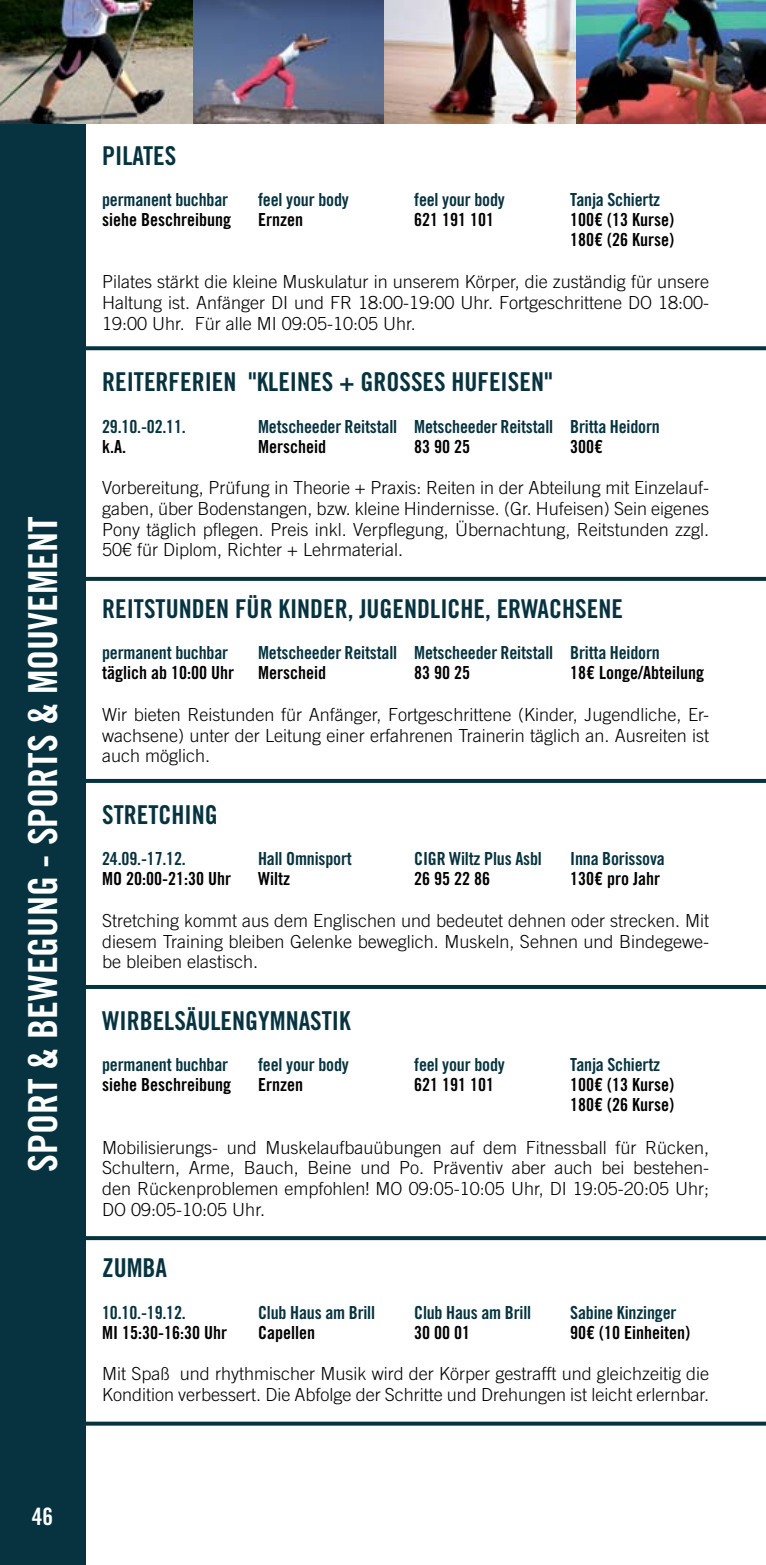
<style>
.page{position:relative;width:766px;height:1565px;background:#fff}
.page>*{position:absolute;margin:0;border:0;box-sizing:border-box;transform-origin:0 0}
.t1{font:40px "Trade Gothic LT Std Bd Cn 20";color:#fff}
.t2{font:300 30px "Trade Gothic LT Std";color:#fff}
.t3{font:26px "Trade Gothic LT Std Bd Cn 20";color:#06333f}
.t4{font:24px "Trade Gothic LT Std Bd Cn 20";color:#fff}
.t5{font:300 18px/20.6px "Trade Gothic LT Std";color:#000;text-align:justify}
.t6{font:18px "Trade Gothic LT Std Bd Cn 20";letter-spacing:-.01em;color:#06333f}
.t7{font:18px/20px "Trade Gothic LT Std Bd Cn 20";color:#000}
</style>
<div class="page">
<div style="left:0;top:0;width:85px;height:1565px;background:#06333f"></div>
<svg style="left:85px;top:346px;width:680px;height:4px;background:#153f4a"></svg>
<svg style="left:85px;top:577px;width:680px;height:4px;background:#0b3743"></svg>
<svg style="left:85px;top:779px;width:680px;height:4px;background:#093541"></svg>
<hr style="left:80px;top:985px;width:685px;height:4px;background:#06333f">
<svg style="left:85px;top:1236px;width:680px;height:4px;background:#0d3844"></svg>
<svg style="left:85px;top:1421px;width:680px;height:4px;background:#2e535d"></svg>
<img style="left:575px;top:0;width:190px;height:124px">
<img style="left:383px;top:0;width:192px;height:124px">
<img style="left:193px;top:0;width:190px;height:124px">
<img style="left:0;top:0;width:193px;height:124px">
<h1 class="t1" style="left:18px;top:1172px;width:657px;rotate:-90deg">sport &amp; bewegung - Sports &amp; Mouvement</h1>
<h2 class="t2" style="left:25px;top:1034px;width:505px;rotate:-90deg">programmübersicht - sommaire</h2>
<h3 class="t4" style="left:32px;top:1501px;width:23px">46</h3>
<h3 class="t3" style="left:102px;top:140px;width:76px">Pilates</h3>
<p class="t6" style="left:102px;top:189px;width:128px">permanent buchbar</p>
<p class="t7" style="left:102px;top:209px;width:130px">siehe Beschreibung</p>
<p class="t6" style="left:570px;top:189px;width:91px">Tanja Schiertz</p>
<p class="t7" style="left:570px;top:209px;width:105px">100€ (13 Kurse)<br>180€ (26 Kurse)</p>
<p class="t5" style="left:102px;top:271px;width:608px">Pilates stärkt die kleine Muskulatur in unserem Körper, die zuständig für unsere Haltung ist. Anfänger DI und FR 18:00-19:00 Uhr. Fortgeschrittene DO 18:00- 19:00 Uhr. Für alle MI 09:05-10:05 Uhr.</p>
<p class="t6" style="left:258px;top:189px;width:92px">feel your body</p>
<p class="t7" style="left:258px;top:209px;width:46px">Ernzen</p>
<p class="t6" style="left:414px;top:189px;width:92px">feel your body</p>
<p class="t7" style="left:414px;top:209px;width:81px">621 191 101</p>
<h3 class="t3" style="left:102px;top:366px;width:452px">Reiterferien "Kleines + grosses Hufeisen"</h3>
<p class="t6" style="left:102px;top:415px;width:85px">29.10.-02.11.</p>
<p class="t7" style="left:102px;top:436px;width:25px">k.A.</p>
<p class="t6" style="left:570px;top:415px;width:91px">Britta Heidorn</p>
<p class="t7" style="left:570px;top:436px;width:34px">300€</p>
<p class="t5" style="left:102px;top:477px;width:608px">Vorbereitung, Prüfung in Theorie + Praxis: Reiten in der Abteilung mit Einzelauf&shy;gaben, über Bodenstangen, bzw. kleine Hindernisse. (Gr. Hufeisen) Sein eigenes Pony täglich pflegen. Preis inkl. Verpflegung, Übernachtung, Reitstunden zzgl.<br>50€ für Diplom, Richter + Lehrmaterial.</p>
<h3 class="t3" style="left:102px;top:593px;width:522px">Reitstunden für Kinder, Jugendliche, Erwachsene</h3>
<p class="t6" style="left:102px;top:642px;width:128px">permanent buchbar</p>
<p class="t7" style="left:102px;top:663px;width:133px">täglich ab 10:00 Uhr</p>
<p class="t6" style="left:258px;top:415px;width:140px">Metscheeder Reitstall</p>
<p class="t7" style="left:258px;top:436px;width:69px">Merscheid</p>
<p class="t6" style="left:414px;top:415px;width:140px">Metscheeder Reitstall</p>
<p class="t7" style="left:414px;top:436px;width:57px">83 90 25</p>
<p class="t6" style="left:570px;top:642px;width:91px">Britta Heidorn</p>
<p class="t7" style="left:570px;top:663px;width:135px">18€ Longe/Abteilung</p>
<p class="t5" style="left:102px;top:704px;width:608px">Wir bieten Reistunden für Anfänger, Fortgeschrittene (Kinder, Jugendliche, Er&shy;wachsene) unter der Leitung einer erfahrenen Trainerin täglich an. Ausreiten ist auch möglich.</p>
<h3 class="t3" style="left:102px;top:799px;width:117px">Stretching</h3>
<p class="t6" style="left:102px;top:848px;width:85px">24.09.-17.12.</p>
<p class="t7" style="left:102px;top:869px;width:130px">MO 20:00-21:30 Uhr</p>
<p class="t6" style="left:258px;top:642px;width:140px">Metscheeder Reitstall</p>
<p class="t7" style="left:258px;top:663px;width:69px">Merscheid</p>
<p class="t6" style="left:414px;top:642px;width:140px">Metscheeder Reitstall</p>
<p class="t7" style="left:414px;top:663px;width:57px">83 90 25</p>
<p class="t6" style="left:258px;top:848px;width:95px">Hall Omnisport</p>
<p class="t7" style="left:258px;top:869px;width:34px">Wiltz</p>
<p class="t6" style="left:414px;top:848px;width:9px">CIGR</p>
<p class="t6" style="left:449px;top:848px;width:94px">Wiltz Plus Asbl</p>
<p class="t7" style="left:414px;top:869px;width:77px">26 95 22 86</p>
<p class="t6" style="left:570px;top:848px;width:96px">Inna Borissova</p>
<p class="t7" style="left:570px;top:869px;width:91px">130€ pro Jahr</p>
<p class="t5" style="left:102px;top:910px;width:608px">Stretching kommt aus dem Englischen und bedeutet dehnen oder strecken. Mit diesem Training bleiben Gelenke beweglich. Muskeln, Sehnen und Bindegewe&shy;be bleiben elastisch.</p>
<h3 class="t3" style="left:102px;top:1005px;width:250px">Wirbelsäulengymnastik</h3>
<p class="t6" style="left:102px;top:1054px;width:128px">permanent buchbar</p>
<p class="t7" style="left:102px;top:1075px;width:130px">siehe Beschreibung</p>
<p class="t6" style="left:570px;top:1054px;width:91px">Tanja Schiertz</p>
<p class="t7" style="left:570px;top:1075px;width:105px">100€ (13 Kurse)<br>180€ (26 Kurse)</p>
<p class="t5" style="left:102px;top:1137px;width:608px">Mobilisierungs- und Muskelaufbauübungen auf dem Fitnessball für Rücken, Schultern, Arme, Bauch, Beine und Po. Präventiv aber auch bei bestehen&shy;den Rückenproblemen empfohlen! MO 09:05-10:05 Uhr, DI 19:05-20:05 Uhr; DO 09:05-10:05 Uhr.</p>
<p class="t6" style="left:258px;top:1054px;width:92px">feel your body</p>
<p class="t7" style="left:258px;top:1075px;width:46px">Ernzen</p>
<p class="t6" style="left:414px;top:1054px;width:92px">feel your body</p>
<p class="t7" style="left:414px;top:1075px;width:81px">621 191 101</p>
<h3 class="t3" style="left:102px;top:1252px;width:66px">Zumba</h3>
<p class="t6" style="left:102px;top:1301px;width:85px">10.10.-19.12.</p>
<p class="t7" style="left:102px;top:1322px;width:126px">MI 15:30-16:30 Uhr</p>
<p class="t6" style="left:570px;top:1301px;width:108px">Sabine Kinzinger</p>
<p class="t7" style="left:570px;top:1322px;width:121px">90€ (10 Einheiten)</p>
<p class="t5" style="left:102px;top:1363px;width:608px">Mit Spaß und rhythmischer Musik wird der Körper gestrafft und gleichzeitig die<br>Kondition verbessert. Die Abfolge der Schritte und Drehungen ist leicht erlernbar.</p>
<p class="t6" style="left:258px;top:1301px;width:118px">Club Haus am Brill</p>
<p class="t7" style="left:258px;top:1322px;width:58px">Capellen</p>
<p class="t6" style="left:414px;top:1301px;width:118px">Club Haus am Brill</p>
<p class="t7" style="left:414px;top:1322px;width:57px">30 00 01</p>
</div>
